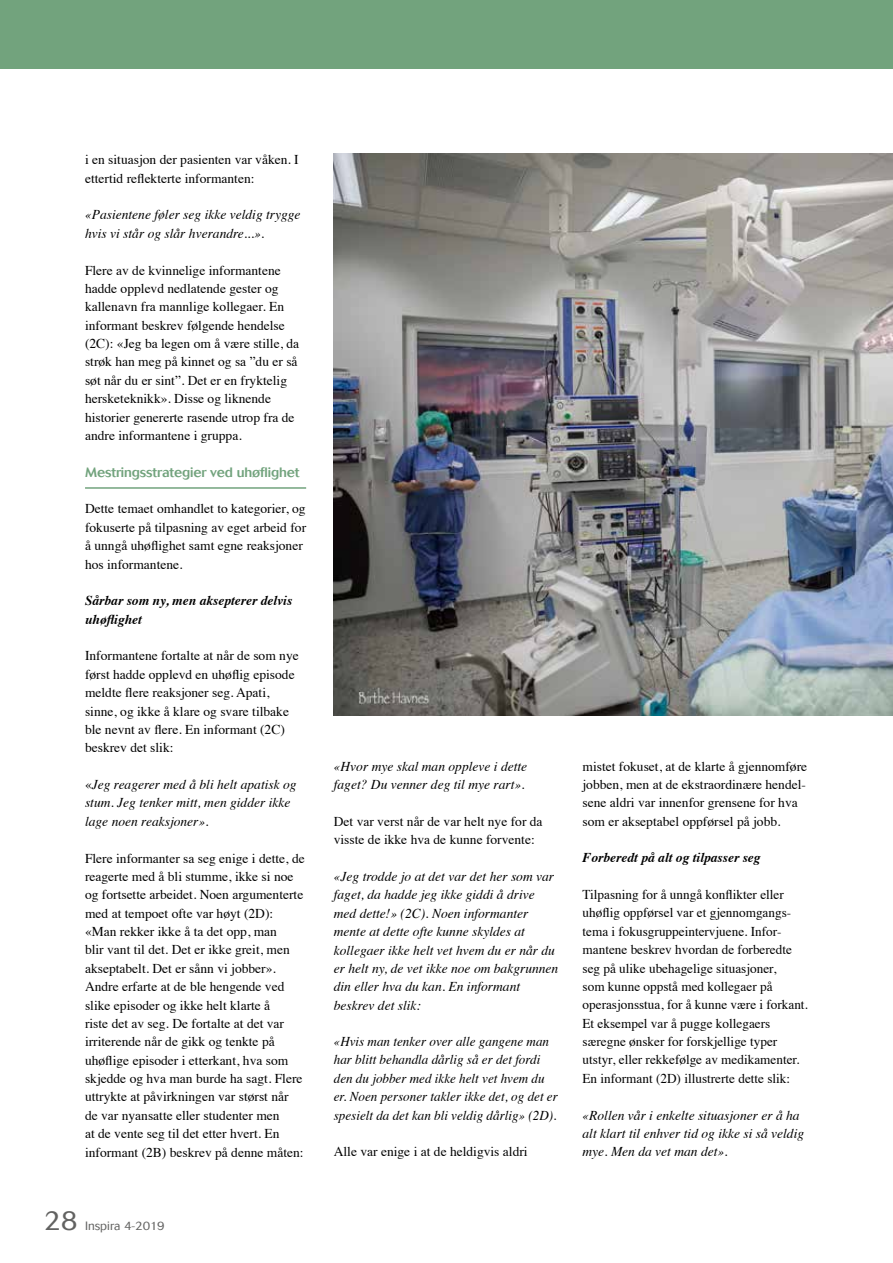
<style>
.page{position:relative;width:893px;height:1263px;background:#fff}
.page>*{position:absolute;margin:0;border:0;box-sizing:border-box;transform-origin:0 0}
.t1{font:300 27px "Cosmos";color:#626261}
.t2{font:13.5px/18.3px "Times";color:#000}
.t3{font:italic 13.5px/18.3px "Times";color:#000}
.t4{font:italic 700 13.5px/18.3px "Times";color:#000}
.t5{font:500 13.5px "Cosmos";letter-spacing:-.01em;color:#72a37d}
.t6{font:300 12px "Cosmos";color:#626261}
.s1{font-style:normal}
</style>
<div class="page">
<hr style="left:85px;top:487px;width:221px;height:2px;background:#72a37d">
<img style="left:334px;top:153px;width:559px;height:562px">
<div style="left:0;top:0;width:893px;height:68px;background:#72a37d"></div>
<p class="t2" style="left:85px;top:149px;width:215px">i en situasjon der pasienten var våken. I ettertid reflekterte informanten:</p>
<p class="t3" style="left:85px;top:205px;width:217px">«Pasientene føler seg ikke veldig trygge hvis vi står og slår hverandre...».</p>
<p class="t2" style="left:85px;top:260px;width:216px">Flere av de kvinnelige informantene hadde opplevd nedlatende gester og kallenavn fra mannlige kollegaer. En informant beskrev følgende hendelse (2C): «Jeg ba legen om å være stille, da strøk han meg på kinnet og sa ”du er så søt når du er sint”. Det er en fryktelig hersketeknikk». Disse og liknende historier genererte rasende utrop fra de andre informantene i gruppa.</p>
<p class="t5" style="left:85px;top:464px;width:216px">Mestringsstrategier ved uhøflighet</p>
<p class="t2" style="left:85px;top:499px;width:223px">Dette temaet omhandlet to kategorier, og fokuserte på tilpasning av eget arbeid for å unngå uhøflighet samt egne reaksjoner hos informantene.</p>
<p class="t4" style="left:85px;top:590px;width:209px">Sårbar som ny, men aksepterer delvis uhøflighet</p>
<p class="t2" style="left:85px;top:645px;width:215px">Informantene fortalte at når de som nye først hadde opplevd en uhøflig episode meldte flere reaksjoner seg. Apati, sinne, og ikke å klare og svare tilbake ble nevnt av flere. En informant (2C) beskrev det slik:</p>
<p class="t3" style="left:85px;top:774px;width:213px"><span class="s1">«</span>Jeg reagerer med å bli helt apatisk og stum. Jeg tenker mitt, men gidder ikke lage noen reaksjoner».</p>
<p class="t2" style="left:85px;top:848px;width:221px">Flere informanter sa seg enige i dette, de reagerte med å bli stumme, ikke si noe og fortsette arbeidet. Noen argumenterte med at tempoet ofte var høyt (2D): «Man rekker ikke å ta det opp, man<br>blir vant til det. Det er ikke greit, men akseptabelt. Det er sånn vi jobber».<br>Andre erfarte at de ble hengende ved slike episoder og ikke helt klarte å<br>riste det av seg. De fortalte at det var irriterende når de gikk og tenkte på uhøflige episoder i etterkant, hva som skjedde og hva man burde ha sagt. Flere uttrykte at påvirkningen var størst når de var nyansatte eller studenter men<br>at de vente seg til det etter hvert. En informant (2B) beskrev på denne måten:</p>
<h1 class="t1" style="left:44px;top:1205px;width:35px">28</h1>
<p class="t6" style="left:85px;top:1219px;width:81px">Inspira 4-2019</p>
<p class="t3" style="left:334px;top:756px;width:195px">«Hvor mye skal man oppleve i dette faget? Du venner deg til mye rart».</p>
<p class="t2" style="left:334px;top:811px;width:210px">Det var verst når de var helt nye for da visste de ikke hva de kunne forvente:</p>
<p class="t3" style="left:334px;top:866px;width:226px">«Jeg trodde jo at det var det her som var faget, da hadde jeg ikke giddi å drive med dette!» (2C). Noen informanter mente at dette ofte kunne skyldes at kollegaer ikke helt vet hvem du er når du er helt ny, de vet ikke noe om bakgrunnen din eller hva du kan. En informant beskrev det slik:</p>
<p class="t3" style="left:334px;top:1031px;width:226px">«Hvis man tenker over alle gangene man har blitt behandla dårlig så er det fordi den du jobber med ikke helt vet hvem du er. Noen personer takler ikke det, og det er spesielt da det kan bli veldig dårlig» (2D).</p>
<p class="t2" style="left:334px;top:1141px;width:195px">Alle var enige i at de heldigvis aldri</p>
<p class="t2" style="left:583px;top:756px;width:226px">mistet fokuset, at de klarte å gjennomføre jobben, men at de ekstraordinære hendel&shy;sene aldri var innenfor grensene for hva som er akseptabel oppførsel på jobb.</p>
<p class="t4" style="left:583px;top:847px;width:180px">Forberedt på alt og tilpasser seg</p>
<p class="t2" style="left:583px;top:884px;width:227px">Tilpasning for å unngå konflikter eller uhøflig oppførsel var et gjennomgangs&shy;tema i fokusgruppeintervjuene. Infor&shy;mantene beskrev hvordan de forberedte seg på ulike ubehagelige situasjoner,<br>som kunne oppstå med kollegaer på operasjonsstua, for å kunne være i forkant.<br>Et eksempel var å pugge kollegaers særegne ønsker for forskjellige typer utstyr, eller rekkefølge av medikamenter.<br>En informant (2D) illustrerte dette slik:</p>
<p class="t3" style="left:583px;top:1105px;width:223px">«Rollen vår i enkelte situasjoner er å ha alt klart til enhver tid og ikke si så veldig mye. Men da vet man det».</p>
</div>
